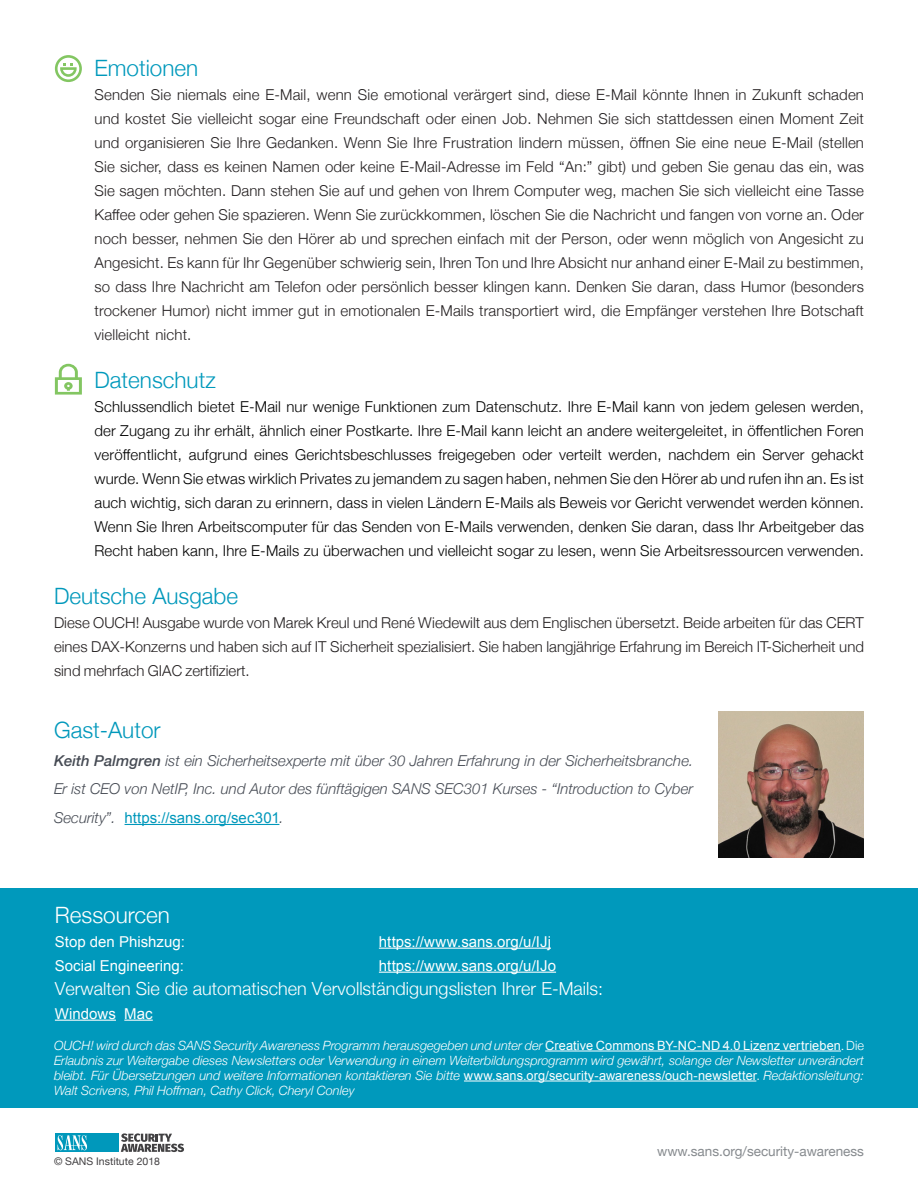
<style>
.page{position:relative;width:918px;height:1188px;background:#fff}
.page>*{position:absolute;margin:0;border:0;box-sizing:border-box;transform-origin:0 0}
.MainText{font:300 22.5px "Helvetica Neue";color:#0098bb}
.MainText-2{font:300 22.5px "Helvetica Neue";color:#0099bc}
.t1{font:300 22.5px "Helvetica Neue";color:#fff}
.t2{font:300 18px "Helvetica Neue";color:#fff}
.MainText-3{font:300 15px/24px "Helvetica Neue";color:#231f20;text-align:justify}
.MainText-4{font:300 15px/24px "Helvetica Neue";letter-spacing:.01em;color:#000;text-align:right}
.MainText-5{font:italic 300 15px/28.5px "Helvetica Neue";color:#464b54;text-align:right}
.t3{font:15px "Arial";color:#fff}
.MainText-6{font:15px/28.5px "Arial";letter-spacing:.005em;color:#0098bb}
.t4{font:13.5px "Helvetica Neue";color:#868a8e}
.MainText-7{font:italic 300 12.75px/15px "Helvetica Neue";color:#fff;text-align:justify}
.t5{font:10.5px "Helvetica Neue";color:#413f41}
.s1{font-weight:500}
.s2{font-family:"Helvetica Neue";font-weight:300;font-style:italic;color:#464b54}
.s3{font-family:"Arial";font-weight:400;font-style:normal}
.s4{font-family:"Proxima Nova";font-weight:400;font-style:normal}
.s5{font-style:normal}
</style>
<div class="page">
<div style="left:0;top:889px;width:918px;height:219px;background:#0099bc"></div>
<hr style="left:379px;top:948px;width:172px;height:1px;background:#fff">
<hr style="left:379px;top:972px;width:177px;height:1px;background:#fff">
<hr style="left:55px;top:1020px;width:61px;height:1px;background:#fff">
<svg style="left:124px;top:1020px;width:29px;height:1px"></svg>
<hr style="left:545px;top:1051px;width:296px;height:1px;background:#fff">
<hr style="left:464px;top:1081px;width:292px;height:1px;background:#fff">
<svg style="left:121px;top:1133px;width:63px;height:19px"></svg>
<div style="left:56px;top:1133px;width:63px;height:19px;background:#0098bb"></div>
<svg style="left:58px;top:1135px;width:29px;height:15px"></svg>
<hr style="left:125px;top:824px;width:154px;height:1px;background:#0098bb">
<img style="left:718px;top:711px;width:146px;height:146px">
<svg style="left:55px;top:55px;width:27px;height:27px"></svg>
<svg style="left:55px;top:364px;width:27px;height:31px"></svg>
<p class="MainText-2" style="left:94px;top:50px;width:105px">Emotionen</p>
<p class="MainText-3" style="left:94px;top:81px;width:771px">Senden Sie niemals eine E-Mail, wenn Sie emotional verärgert sind, diese E-Mail könnte Ihnen in Zukunft schaden und kostet Sie vielleicht sogar eine Freundschaft oder einen Job. Nehmen Sie sich stattdessen einen Moment Zeit und organisieren Sie Ihre Gedanken. Wenn Sie Ihre Frustration lindern müssen, öffnen Sie eine neue E-Mail (stellen Sie sicher, dass es keinen Namen oder keine E-Mail-Adresse im Feld “An:” gibt) und geben Sie genau das ein, was Sie sagen möchten. Dann stehen Sie auf und gehen von Ihrem Computer weg, machen Sie sich vielleicht eine Tasse Kaffee oder gehen Sie spazieren. Wenn Sie zurückkommen, löschen Sie die Nachricht und fangen von vorne an. Oder noch besser, nehmen Sie den Hörer ab und sprechen einfach mit der Person, oder wenn möglich von Angesicht zu Angesicht. Es kann für Ihr Gegenüber schwierig sein, Ihren Ton und Ihre Absicht nur anhand einer E-Mail zu bestimmen, so dass Ihre Nachricht am Telefon oder persönlich besser klingen kann. Denken Sie daran, dass Humor (besonders trockener Humor) nicht immer gut in emotionalen E-Mails transportiert wird, die Empfänger verstehen Ihre Botschaft vielleicht nicht.</p>
<p class="MainText-2" style="left:94px;top:362px;width:123px">Datenschutz</p>
<p class="MainText-4" style="left:94px;top:393px;width:771px">Schlussendlich bietet E-Mail nur wenige Funktionen zum Datenschutz. Ihre E-Mail kann von jedem gelesen werden, der Zugang zu ihr erhält, ähnlich einer Postkarte. Ihre E-Mail kann leicht an andere weitergeleitet in, öffentlichen Foren gehackt</p>
<p class="MainText-4" style="left:295px;top:441px;width:138px">Gerichtsbeschlusses</p>
<p class="MainText-4" style="left:762px;top:441px;width:44px">Server</p>
<p class="MainText-4" style="left:94px;top:441px;width:771px;text-align:left">veröffentlicht,<br>wurde. Wenn Sie etwas wirklich Privates zu jemandem zu sagen haben, nehmen Sie den Hörer ab und rufen ihn an. Es ist auch wichtig, sich daran zu erinnern, dass in vielen Ländern E-Mails als Beweis vor Gericht verwendet werden können.<br>Wenn Sie Ihren Arbeitscomputer für das Senden von E-Mails verwenden, denken Sie daran, dass Ihr Arbeitgeber das Recht haben kann, Ihre E-Mails zu überwachen und vielleicht sogar zu lesen, wenn Sie Arbeitsressourcen verwenden.</p>
<p class="MainText" style="left:54px;top:578px;width:186px">Deutsche Ausgabe</p>
<p class="MainText-3" style="left:54px;top:609px;width:812px">Diese OUCH! Ausgabe wurde von Marek Kreul und René Wiedewilt aus dem Englischen übersetzt. Beide arbeiten für das CERT eines DAX-Konzerns und haben sich auf IT Sicherheit spezialisiert. Sie haben langjährige Erfahrung im Bereich IT-Sicherheit und sind mehrfach GIAC zertifiziert.</p>
<p class="MainText-4" style="left:189px;top:441px;width:60px">aufgrund</p>
<p class="MainText-4" style="left:254px;top:441px;width:36px">eines</p>
<p class="MainText-4" style="left:438px;top:441px;width:79px">freigegeben</p>
<p class="MainText-4" style="left:522px;top:441px;width:31px">oder</p>
<p class="MainText-4" style="left:559px;top:441px;width:44px">verteilt</p>
<p class="MainText-4" style="left:609px;top:441px;width:54px">werden,</p>
<p class="MainText-4" style="left:668px;top:441px;width:63px">nachdem</p>
<p class="MainText-4" style="left:737px;top:441px;width:20px">ein</p>
<p class="MainText" style="left:54px;top:712px;width:108px">Gast-Autor</p>
<p class="MainText-5" style="left:54px;top:745px;width:641px"><span class="s1">Keith Palmgren</span> ist ein Sicherheitsexperte mit über 30 Jahren Erfahrung in der Sicherheitsbranche. , Inc. und Autor des fünftägigen SANS SEC301 Kurses - “Introduction to Cyber</p>
<p class="MainText-6" style="left:125px;top:775px;width:161px;text-indent:-71px"><span class="s2">Er ist CEO von NetIP </span>https://sans.org/sec301<span class="s2">.</span></p>
<p class="MainText-5" style="left:54px;top:802px;width:63px">Security .”</p>
<p class="t1" style="left:55px;top:896px;width:117px">Ressourcen</p>
<p class="t3" style="left:55px;top:931px;width:132px">Stop den Phishzug:</p>
<p class="t3" style="left:379px;top:931px;width:174px">https://www.sans.org /u/ IJj</p>
<p class="t3" style="left:55px;top:955px;width:131px">Social Engineering:</p>
<p class="t2" style="left:55px;top:974px;width:550px">Verwalten Sie die automatischen Vervollständigungslisten Ihrer -E Mails:</p>
<p class="t3" style="left:124px;top:1003px;width:30px">Mac</p>
<p class="t3" style="left:379px;top:955px;width:179px">https://www.sans.org /u/ IJo</p>
<p class="t3" style="left:55px;top:1003px;width:63px">Windows</p>
<p class="MainText-7" style="left:54px;top:1037px;width:812px">OUCH! wird durch das SANS Security Awareness Programm herausgegeben und unter der <span class="s3">Creative Commons BY-NC-ND 4.0 Lizenz vertrieben</span><span class="s4">.</span> <span class="s5">Die </span>Erlaubnis zur Weitergabe dieses Newsletters oder Verwendung in einem Weiterbildungsprogramm wird gewährt, solange der Newsletter unverändert bleibt. Für Übersetzungen und weitere Informationen kontaktieren Sie bitte <span class="s3">www.sans.org/security-awareness/ouch-newsletter</span><span class="s5">.</span> Redaktionsleitung:<br>Walt Scrivens, Phil Hoffman, Cathy Click, Cheryl Conley</p>
<p class="t5" style="left:54px;top:1154px;width:108px">© SANS Institute 2018</p>
<p class="t4" style="left:657px;top:1142px;width:208px">www.sans.org/security-awareness</p>
</div>
